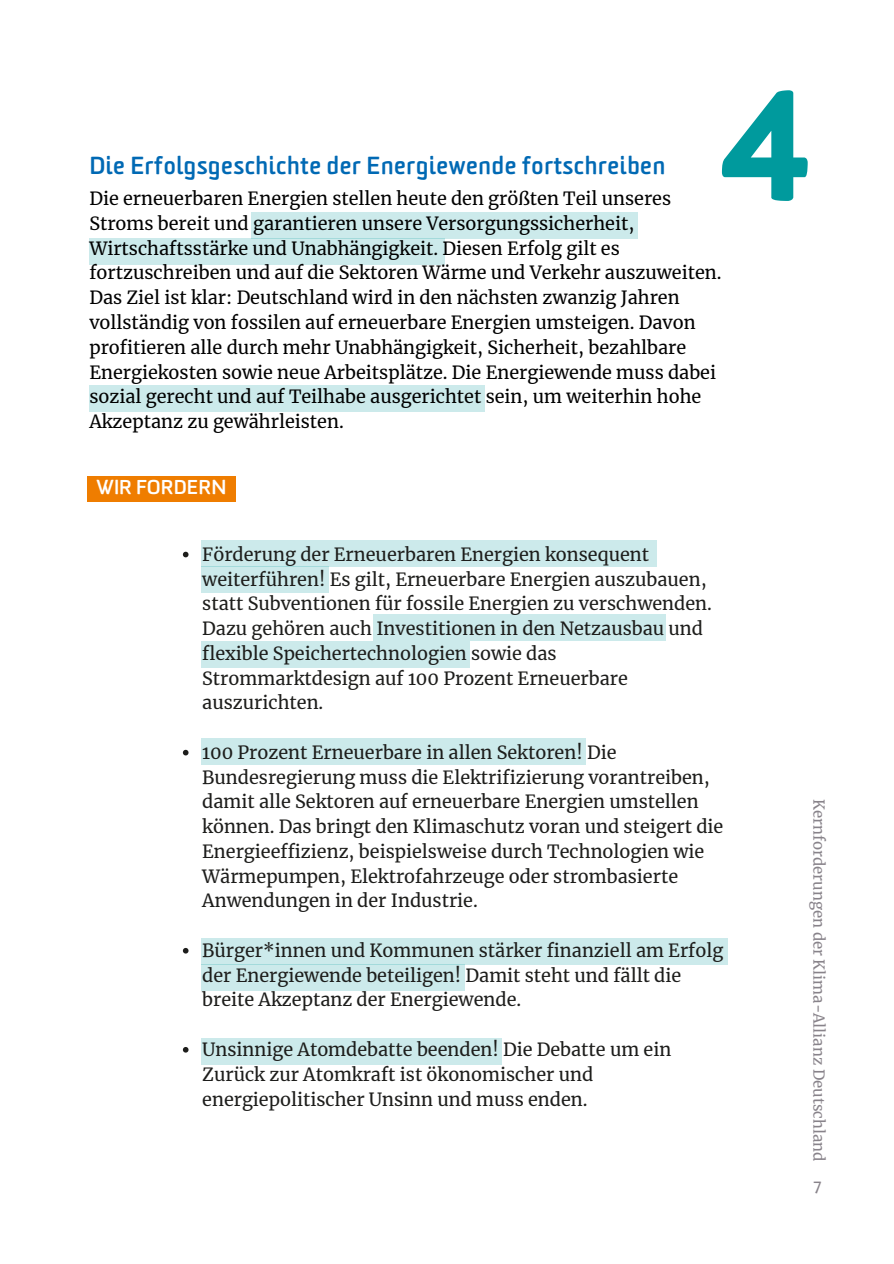
<style>
.page{position:relative;width:894px;height:1264px;background:#fff}
.page>*{position:absolute;margin:0;border:0;box-sizing:border-box;transform-origin:0 0}
.t1{font:900 151.35px "Sommet Rounded";color:#009a9d}
.t2{font:700 24px "Sommet Rounded";color:#0069b4}
.t3{font:700 19.5px "Sommet Rounded";color:#fff}
.t4{font:18px/24.8px "Merriweather";color:#1d1d1b}
.t5{font:18px/24.8px "Merriweather";color:#000}
.t6{font:15px "Merriweather";color:#88838a}
.t7{font:15px "Merriweather Sans";color:#88838a}
</style>
<div class="page">
<div style="left:87px;top:476px;width:148px;height:26px;background:#ef7d00"></div>
<div style="left:251px;top:213px;width:386px;height:26px;background:#cceaeb"></div>
<div style="left:89px;top:239px;width:355px;height:26px;background:#cceaeb"></div>
<div style="left:89px;top:385px;width:395px;height:26px;background:#cceaeb"></div>
<div style="left:201px;top:540px;width:455px;height:26px;background:#cceaeb"></div>
<div style="left:201px;top:566px;width:127px;height:26px;background:#cceaeb"></div>
<div style="left:374px;top:615px;width:291px;height:26px;background:#cceaeb"></div>
<div style="left:201px;top:641px;width:268px;height:26px;background:#cceaeb"></div>
<div style="left:201px;top:738px;width:384px;height:26px;background:#cceaeb"></div>
<div style="left:201px;top:938px;width:526px;height:26px;background:#cceaeb"></div>
<div style="left:201px;top:964px;width:263px;height:26px;background:#cceaeb"></div>
<div style="left:201px;top:1038px;width:300px;height:26px;background:#cceaeb"></div>
<svg style="left:183px;top:551px;width:5px;height:6px"></svg>
<svg style="left:183px;top:749px;width:5px;height:6px"></svg>
<svg style="left:183px;top:947px;width:5px;height:6px"></svg>
<svg style="left:183px;top:1047px;width:5px;height:5px"></svg>
<p class="t1" style="left:721px;top:104px;width:90px">4</p>
<h1 class="t2" style="left:89px;top:158px;width:577px">Die Erfolgsgeschichte der Energiewende fortschreiben</h1>
<h1 class="t5" style="left:89px;top:186px;width:633px">Die erneuerbaren Energien stellen heute den größten Teil unseres Stroms bereit und garantieren unsere Versorgungssicherheit, Wirtschaftsstärke und Unabhängigkeit. Diesen Erfolg gilt es fortzuschreiben und auf die Sektoren Wärme und Verkehr auszuweiten.<br>Das Ziel ist klar: Deutschland wird in den nächsten zwanzig Jahren vollständig von fossilen auf erneuerbare Energien umsteigen. Davon profitieren alle durch mehr Unabhängigkeit, Sicherheit, bezahlbare Energiekosten sowie neue Arbeitsplätze. Die Energiewende muss dabei sozial gerecht und auf Teilhabe ausgerichtet sein, um weiterhin hohe Akzeptanz zu gewährleisten.</h1>
<p class="t3" style="left:96px;top:482px;width:132px">WIR FORDERN</p>
<p class="t4" style="left:202px;top:542px;width:511px">Förderung der Erneuerbaren Energien konsequent weiterführen! Es gilt, Erneuerbare Energien auszubauen, statt Subventionen für fossile Energien zu verschwenden.<br>Dazu gehören auch Investitionen in den Netzausbau und flexible Speichertechnologien sowie das Strommarktdesign auf 100 Prozent Erneuerbare auszurichten.</p>
<p class="t4" style="left:202px;top:740px;width:522px">100 Prozent Erneuerbare in allen Sektoren! Die Bundesregierung muss die Elektrifizierung vorantreiben, damit alle Sektoren auf erneuerbare Energien umstellen können. Das bringt den Klimaschutz voran und steigert die Energieeffizienz, beispielsweise durch Technologien wie Wärmepumpen, Elektrofahrzeuge oder strombasierte Anwendungen in der Industrie.</p>
<p class="t4" style="left:202px;top:938px;width:522px">Bürger*innen und Kommunen stärker finanziell am Erfolg der Energiewende beteiligen! Damit steht und fällt die breite Akzeptanz der Energiewende.</p>
<p class="t4" style="left:202px;top:1037px;width:470px">Unsinnige Atomdebatte beenden! Die Debatte um ein<br>Zurück zur Atomkraft ist ökonomischer und energiepolitischer Unsinn und muss enden.</p>
<h2 class="t6" style="left:828px;top:799px;width:364px;rotate:90deg">Kernforderungen der Klima-Allianz Deutschland</h2>
<p class="t7" style="left:812px;top:1176px;width:11px">7</p>
</div>
